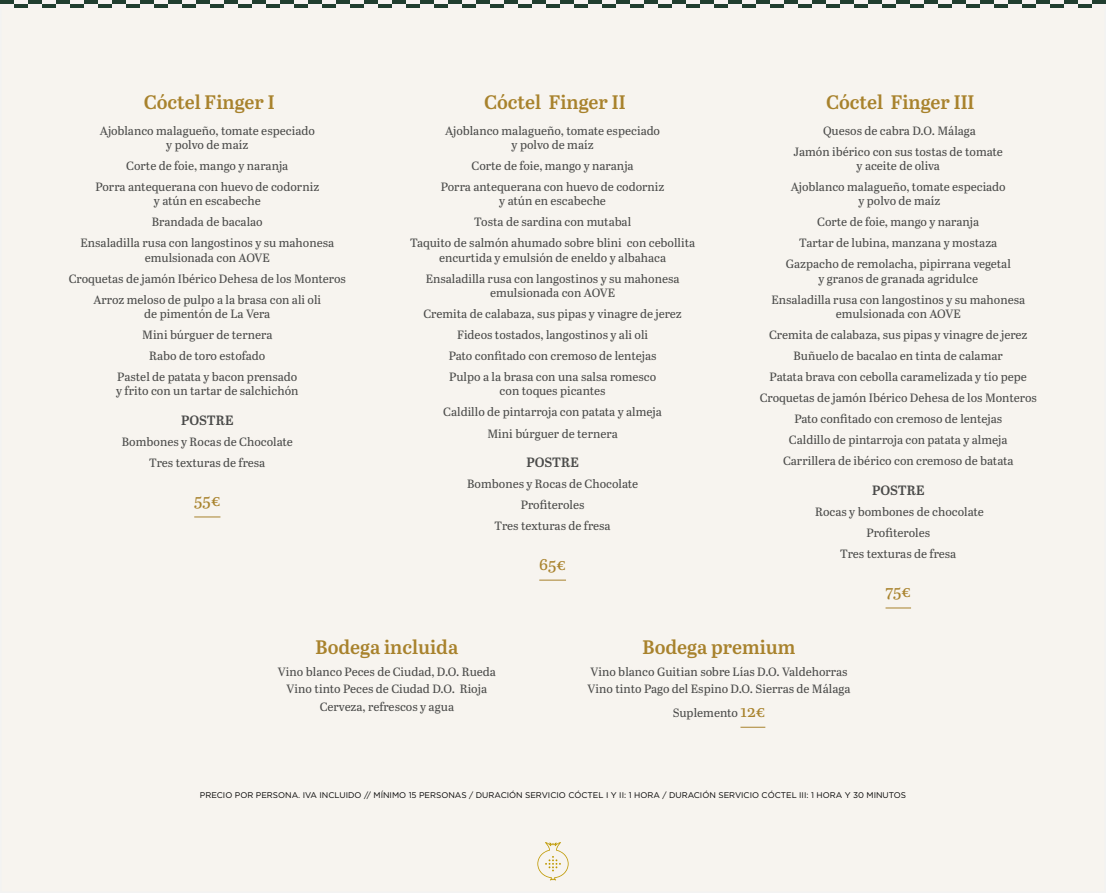
<style>
.page{position:relative;width:1106px;height:893px;background:#f7f4ef}
.page>*{position:absolute;margin:0;border:0;box-sizing:border-box;transform-origin:0 0}
.t1{font:600 19.5px "Abril Text";color:#a8822c}
.t2{font:16.5px "Abril Text";color:#a8822c}
.t3{font:600 13.5px "Abril Text";letter-spacing:-.005em;color:#4a4a49}
.t4{font:12px/21px "Abril Text";color:#4a4a49;text-align:center}
.t5{font:8.25px "Gotham";color:#000}
.s1{font-size:16.5px;color:#a8822c}
</style>
<div class="page">
<svg style="left:537px;top:842px;width:31px;height:38px"></svg>
<hr style="left:462px;top:4px;width:14px;height:4px;background:#213e30">
<hr style="left:434px;top:4px;width:14px;height:4px;background:#213e30">
<hr style="left:448px;top:0;width:14px;height:4px;background:#213e30">
<hr style="left:420px;top:0;width:14px;height:4px;background:#213e30">
<hr style="left:406px;top:4px;width:14px;height:4px;background:#213e30">
<hr style="left:378px;top:4px;width:14px;height:4px;background:#213e30">
<hr style="left:350px;top:4px;width:14px;height:4px;background:#213e30">
<hr style="left:322px;top:4px;width:14px;height:4px;background:#213e30">
<hr style="left:294px;top:4px;width:14px;height:4px;background:#213e30">
<hr style="left:392px;top:0;width:14px;height:4px;background:#213e30">
<hr style="left:364px;top:0;width:14px;height:4px;background:#213e30">
<hr style="left:336px;top:0;width:14px;height:4px;background:#213e30">
<hr style="left:308px;top:0;width:14px;height:4px;background:#213e30">
<hr style="left:266px;top:4px;width:14px;height:4px;background:#213e30">
<hr style="left:238px;top:4px;width:14px;height:4px;background:#213e30">
<hr style="left:210px;top:4px;width:14px;height:4px;background:#213e30">
<hr style="left:182px;top:4px;width:14px;height:4px;background:#213e30">
<hr style="left:280px;top:0;width:14px;height:4px;background:#213e30">
<hr style="left:252px;top:0;width:14px;height:4px;background:#213e30">
<hr style="left:224px;top:0;width:14px;height:4px;background:#213e30">
<hr style="left:196px;top:0;width:14px;height:4px;background:#213e30">
<hr style="left:154px;top:4px;width:14px;height:4px;background:#213e30">
<hr style="left:126px;top:4px;width:14px;height:4px;background:#213e30">
<hr style="left:98px;top:4px;width:14px;height:4px;background:#213e30">
<hr style="left:70px;top:4px;width:14px;height:4px;background:#213e30">
<hr style="left:168px;top:0;width:14px;height:4px;background:#213e30">
<hr style="left:140px;top:0;width:14px;height:4px;background:#213e30">
<hr style="left:112px;top:0;width:14px;height:4px;background:#213e30">
<hr style="left:84px;top:0;width:14px;height:4px;background:#213e30">
<hr style="left:42px;top:4px;width:14px;height:4px;background:#213e30">
<hr style="left:14px;top:4px;width:14px;height:4px;background:#213e30">
<hr style="left:56px;top:0;width:14px;height:4px;background:#213e30">
<hr style="left:28px;top:0;width:14px;height:4px;background:#213e30">
<hr style="left:0;top:0;width:14px;height:4px;background:#213e30">
<hr style="left:937px;top:4px;width:14px;height:4px;background:#213e30">
<hr style="left:910px;top:4px;width:14px;height:4px;background:#213e30">
<hr style="left:924px;top:0;width:13px;height:4px;background:#213e30">
<hr style="left:896px;top:0;width:14px;height:4px;background:#213e30">
<hr style="left:882px;top:4px;width:14px;height:4px;background:#213e30">
<hr style="left:854px;top:4px;width:14px;height:4px;background:#213e30">
<hr style="left:826px;top:4px;width:14px;height:4px;background:#213e30">
<hr style="left:798px;top:4px;width:14px;height:4px;background:#213e30">
<hr style="left:770px;top:4px;width:14px;height:4px;background:#213e30">
<hr style="left:868px;top:0;width:14px;height:4px;background:#213e30">
<hr style="left:840px;top:0;width:14px;height:4px;background:#213e30">
<hr style="left:812px;top:0;width:14px;height:4px;background:#213e30">
<hr style="left:784px;top:0;width:14px;height:4px;background:#213e30">
<hr style="left:742px;top:4px;width:14px;height:4px;background:#213e30">
<hr style="left:714px;top:4px;width:14px;height:4px;background:#213e30">
<hr style="left:686px;top:4px;width:14px;height:4px;background:#213e30">
<hr style="left:658px;top:4px;width:14px;height:4px;background:#213e30">
<hr style="left:756px;top:0;width:14px;height:4px;background:#213e30">
<hr style="left:728px;top:0;width:14px;height:4px;background:#213e30">
<hr style="left:700px;top:0;width:14px;height:4px;background:#213e30">
<hr style="left:672px;top:0;width:14px;height:4px;background:#213e30">
<hr style="left:630px;top:4px;width:14px;height:4px;background:#213e30">
<hr style="left:602px;top:4px;width:14px;height:4px;background:#213e30">
<hr style="left:574px;top:4px;width:14px;height:4px;background:#213e30">
<hr style="left:546px;top:4px;width:14px;height:4px;background:#213e30">
<hr style="left:644px;top:0;width:14px;height:4px;background:#213e30">
<hr style="left:616px;top:0;width:14px;height:4px;background:#213e30">
<hr style="left:588px;top:0;width:14px;height:4px;background:#213e30">
<hr style="left:560px;top:0;width:14px;height:4px;background:#213e30">
<hr style="left:518px;top:4px;width:14px;height:4px;background:#213e30">
<hr style="left:490px;top:4px;width:14px;height:4px;background:#213e30">
<hr style="left:532px;top:0;width:14px;height:4px;background:#213e30">
<hr style="left:504px;top:0;width:14px;height:4px;background:#213e30">
<hr style="left:476px;top:0;width:14px;height:4px;background:#213e30">
<hr style="left:1078px;top:4px;width:13px;height:4px;background:#213e30">
<hr style="left:1050px;top:4px;width:14px;height:4px;background:#213e30">
<hr style="left:1022px;top:4px;width:14px;height:4px;background:#213e30">
<hr style="left:1091px;top:0;width:14px;height:4px;background:#213e30">
<hr style="left:1064px;top:0;width:14px;height:4px;background:#213e30">
<hr style="left:1036px;top:0;width:14px;height:4px;background:#213e30">
<hr style="left:994px;top:4px;width:14px;height:4px;background:#213e30">
<hr style="left:966px;top:4px;width:14px;height:4px;background:#213e30">
<hr style="left:1008px;top:0;width:14px;height:4px;background:#213e30">
<hr style="left:980px;top:0;width:14px;height:4px;background:#213e30">
<hr style="left:952px;top:0;width:14px;height:4px;background:#213e30">
<svg style="left:194px;top:517px;width:26px;height:1px"></svg>
<svg style="left:539px;top:580px;width:27px;height:1px"></svg>
<svg style="left:885px;top:608px;width:26px;height:1px"></svg>
<svg style="left:740px;top:727px;width:25px;height:1px"></svg>
<h1 class="t1" style="left:144px;top:88px;width:132px">Cóctel Finger I</h1>
<h1 class="t1" style="left:484px;top:88px;width:143px">Cóctel Finger II</h1>
<h1 class="t1" style="left:826px;top:88px;width:150px">Cóctel Finger III</h1>
<p class="t4" style="left:100px;top:123px;width:216px;line-height:14.2px">Ajoblanco malagueño, tomate especiado y polvo de maíz</p>
<p class="t4" style="left:95px;top:155px;width:225px">Corte de foie, mango y naranja<br>Porra antequerana con huevo de codorniz</p>
<p class="t4" style="left:80px;top:190px;width:255px">y atún en escabeche<br>Brandada de bacalao<br>Ensaladilla rusa con langostinos y su mahonesa</p>
<p class="t4" style="left:69px;top:246px;width:279px">emulsionada con AOVE<br>Croquetas de jamón Ibérico Dehesa de los Monteros<br>Arroz meloso de pulpo a la brasa con ali oli</p>
<p class="t4" style="left:117px;top:303px;width:181px">de pimentón de La Vera<br>Mini búrguer de ternera<br>Rabo de toro estofado<br>Pastel de patata y bacon prensado</p>
<p class="t4" style="left:116px;top:380px;width:184px">y frito con un tartar de salchichón</p>
<p class="t3" style="left:181px;top:410px;width:54px">POSTRE</p>
<p class="t4" style="left:122px;top:431px;width:173px">Bombones y Rocas de Chocolate<br>Tres texturas de fresa</p>
<h2 class="t2" style="left:194px;top:489px;width:28px">55€</h2>
<p class="t4" style="left:793px;top:119px;width:211px">Quesos de cabra D.O. Málaga<br>Jamón ibérico con sus tostas de tomate</p>
<p class="t4" style="left:790px;top:155px;width:216px">y aceite de oliva<br>Ajoblanco malagueño, tomate especiado</p>
<p class="t4" style="left:785px;top:190px;width:227px">y polvo de maíz<br>Corte de foie, mango y naranja<br>Tartar de lubina, manzana y mostaza<br>Gazpacho de remolacha, pipirrana vegetal</p>
<p class="t4" style="left:771px;top:267px;width:255px">y granos de granada agridulce<br>Ensaladilla rusa con langostinos y su mahonesa</p>
<p class="t4" style="left:759px;top:303px;width:279px">emulsionada con AOVE<br>Cremita de calabaza, sus pipas y vinagre de jerez Buñuelo de bacalao en tinta de calamar<br>Patata brava con cebolla caramelizada y tío pepe Croquetas de jamón Ibérico Dehesa de los Monteros Pato confitado con cremoso de lentejas<br>Caldillo de pintarroja con patata y almeja<br>Carrillera de ibérico con cremoso de batata</p>
<p class="t3" style="left:872px;top:480px;width:54px">POSTRE</p>
<p class="t4" style="left:815px;top:500px;width:170px">Rocas y bombones de chocolate<br>Profiteroles<br>Tres texturas de fresa</p>
<h2 class="t2" style="left:885px;top:580px;width:27px">75€</h2>
<p class="t4" style="left:445px;top:123px;width:216px;line-height:14.2px">Ajoblanco malagueño, tomate especiado y polvo de maíz</p>
<p class="t4" style="left:440px;top:155px;width:225px">Corte de foie, mango y naranja<br>Porra antequerana con huevo de codorniz</p>
<p class="t4" style="left:410px;top:190px;width:287px">y atún en escabeche<br>Tosta de sardina con mutabal<br>Taquito de salmón ahumado sobre blini con cebollita</p>
<p class="t4" style="left:426px;top:246px;width:255px">encurtida y emulsión de eneldo y albahaca<br>Ensaladilla rusa con langostinos y su mahonesa</p>
<p class="t4" style="left:423px;top:282px;width:260px">emulsionada con AOVE<br>Cremita de calabaza, sus pipas y vinagre de jerez Fideos tostados, langostinos y ali oli<br>Pato confitado con cremoso de lentejas<br>Pulpo a la brasa con una salsa romesco</p>
<p class="t4" style="left:443px;top:380px;width:220px">con toques picantes<br>Caldillo de pintarroja con patata y almeja<br>Mini búrguer de ternera</p>
<p class="t3" style="left:526px;top:452px;width:54px">POSTRE</p>
<p class="t4" style="left:467px;top:473px;width:173px">Bombones y Rocas de Chocolate<br>Profiteroles<br>Tres texturas de fresa</p>
<h2 class="t2" style="left:539px;top:552px;width:28px">65€</h2>
<h1 class="t1" style="left:315px;top:633px;width:144px">Bodega incluida</h1>
<h1 class="t1" style="left:642px;top:633px;width:155px">Bodega premium</h1>
<p class="t4" style="left:278px;top:662px;width:219px;line-height:17.5px">Vino blanco Peces de Ciudad, D.O. Rueda<br>Vino tinto Peces de Ciudad D.O. Rioja<br>Cerveza, refrescos y agua</p>
<p class="t4" style="left:587px;top:662px;width:264px;line-height:17.5px;text-align:left">Vino blanco Guitian sobre Lías D.O. Valdehorras<br>Vino tinto Pago del Espino D.O. Sierras de Málaga</p>
<p class="t4" style="left:672px;top:701px;width:94px">Suplemento <span class="s1">12€</span></p>
<p class="t5" style="left:200px;top:791px;width:707px">PRECIO POR PERSONA. IVA INCLUIDO // MÍNIMO 15 PERSONAS / DURACIÓN SERVICIO CÓCTEL I Y II: 1 HORA / DURACIÓN SERVICIO CÓCTEL III: 1 HORA Y 30 MINUTOS</p>
</div>
